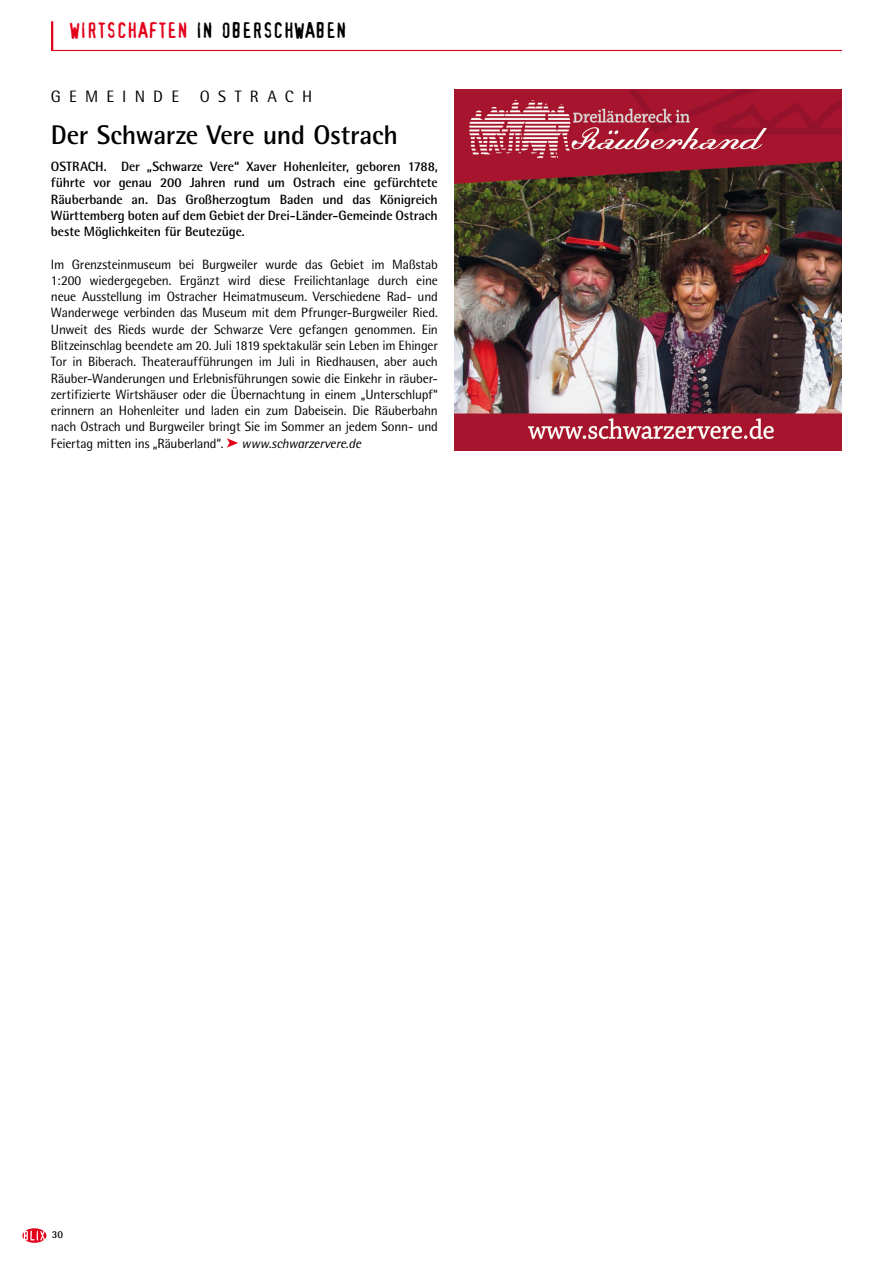
<style>
.page{position:relative;width:893px;height:1263px;background:#fff}
.page>*{position:absolute;margin:0;border:0;box-sizing:border-box;transform-origin:0 0}
.t1{font:700 27px "Rotis Semi Sans";letter-spacing:-.01em;color:#000}
.t2{font:21px "Confidential";color:#000}
.t3{font:16.5px "Rotis Semi Sans";letter-spacing:.5em;color:#000}
.t4{font:13.5px/16.2px "Rotis Semi Sans";letter-spacing:-.02em;color:#000;text-align:justify}
.t5{font:700 13.5px/16.2px "Rotis Semi Sans";letter-spacing:-.01em;color:#000;text-align:justify}
.t6{font:italic 13.5px "Rotis Semi Sans";letter-spacing:-.015em;color:#000}
.t7{font:700 10.5px "Rotis Semi Sans";color:#000}
.s1{color:#e2001a}
</style>
<div class="page">
<svg style="left:22px;top:1228px;width:24px;height:15px"></svg>
<svg style="left:24px;top:1230px;width:21px;height:10px"></svg>
<hr style="left:51px;top:21px;width:2px;height:30px;background:#e2001a">
<hr style="left:52px;top:50px;width:790px;height:1px;background:#e2001a">
<img style="left:455px;top:89px;width:387px;height:362px">
<svg style="left:227px;top:438px;width:11px;height:10px"></svg>
<h2 class="t2" style="left:70px;top:21px;width:279px"><span class="s1">WIRTSCHAFTEN</span> IN OBERSCHWABEN</h2>
<p class="t3" style="left:51px;top:87px;width:130px">Gemeinde</p>
<p class="t3" style="left:200px;top:87px;width:114px">ostrach</p>
<h1 class="t1" style="left:51px;top:118px;width:349px">Der Schwarze Vere und Ostrach</h1>
<p class="t5" style="left:51px;top:158px;width:388px">OSTRACH. Der „Schwarze Vere“ Xaver Hohenleiter, geboren 1788, führte vor genau 200 Jahren rund um Ostrach eine gefürchtete Räuberbande an. Das Großherzogtum Baden und das Königreich Württemberg boten auf dem Gebiet der Drei-Länder-Gemeinde Ostrach beste Möglichkeiten für Beutezüge.</p>
<p class="t4" style="left:51px;top:256px;width:388px">I m Grenzsteinmuseum bei Burgweiler wurde das Gebiet im Maßstab 1:200 wiedergegeben. Ergänzt wird diese Freilichtanlage durch eine neue Ausstellung im Ostracher Heimatmuseum. Verschiedene Rad- und Wanderwege verbinden das M useum mit dem Pfrunger-Burgweiler Ried.<br>Unweit des Rieds wurde der Schwarze Vere gefangen genommen. Ein Blitzeinschlag beendete am 20. Juli 1819 spektakulär sein Leben im Ehinger Tor in Biberach. Theateraufführungen im Juli in Riedhausen, aber auch Räuber-Wanderungen und Erlebnisführungen sowie die Einkehr in räuber&shy;zertifizierte Wirtshäuser oder die Übernachtung in einem „Unterschlupf“ erinnern an Hohenleiter und laden ein zum Dabeisein. Die Räuberbahn nach Ostrach und Burgweiler bringt Sie im Sommer an jedem Sonn- und Feiertag mitten ins „Räuberland“.</p>
<p class="t6" style="left:242px;top:435px;width:121px">www.schwarzervere.de</p>
<p class="t7" style="left:52px;top:1228px;width:13px">30</p>
</div>
